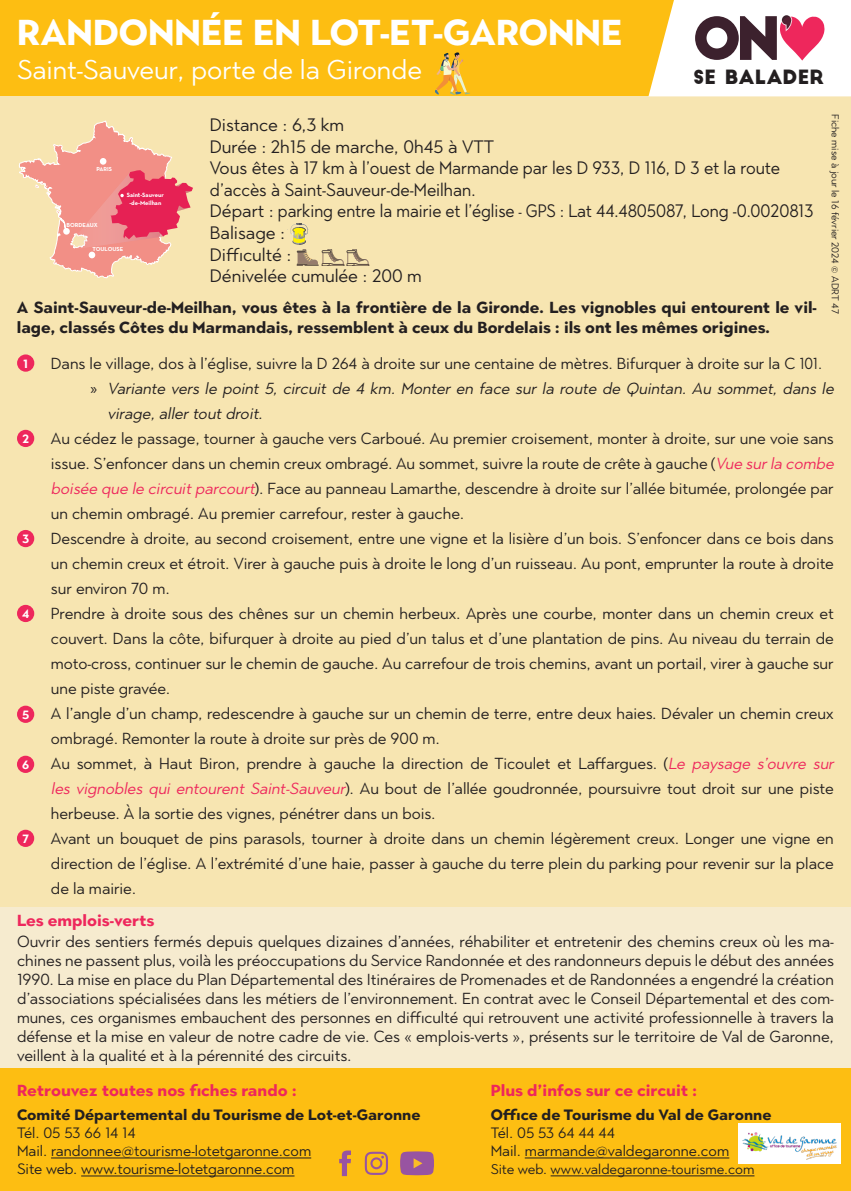
<style>
.page{position:relative;width:851px;height:1191px;background:#fff}
.page>*{position:absolute;margin:0;border:0;box-sizing:border-box;transform-origin:0 0}
.t1{font:700 36px "Town 80 Text";color:#fff}
.t2{font:27px "Town 80 Text";color:#fff}
.t3{font:19.2px "Big John";color:#231f20}
.t4{font:18px "Town 80 Text";color:#231f20}
.t5{font:18px "Town 80 Text";color:#231f20;scale:.95 1}
.t6{font:16px/25px "Town 80 Text";color:#231f20;text-align:justify}
.t7{font:700 16px/20px "Town 80 Text";color:#231f20}
.t8{font:italic 16px/25px "Town 80 Text";color:#231f20}
.t9{font:700 16px "Town 80 Text";color:#ee275c}
.t10{font:15px "Town 80 Text";color:#231f20}
.t11{font:700 15px "Town 80 Text";color:#231f20}
.t12{font:14px "Town 80 Text";color:#231f20}
.t13{font:700 12px "Town 80 Text";color:#fff}
.t14{font:10px "Town 80 Text";color:#231f20}
.t15{font:700 6.2px/7.6px "Neutra Text";color:#fff;text-align:center}
.t16{font:700 6px "Neutra Text";color:#fff}
.s1{font-size:16px}
.s2{font-family:"Myriad Pro";font-style:normal}
.s3{font-style:italic;color:#ee275c}
</style>
<div class="page">
<div style="left:0;top:0;width:850px;height:96px;background:#fdbe12"></div>
<div style="left:0;top:1063px;width:850px;height:128px;background:#fdbe12"></div>
<div style="left:0;top:96px;width:850px;height:951px;background:#f7e5b1"></div>
<svg style="left:648px;top:0;width:202px;height:96px;background:#e5d1ca"></svg>
<svg style="left:435px;top:52px;width:35px;height:43px"></svg>
<svg style="left:19px;top:120px;width:174px;height:159px"></svg>
<div style="left:0;top:907px;width:850px;height:161px;background:#f6ebcf"></div>
<hr style="left:51px;top:1157px;width:260px;height:1px;background:#231f20">
<hr style="left:81px;top:1175px;width:213px;height:1px;background:#231f20">
<svg style="left:400px;top:1151px;width:34px;height:24px"></svg>
<svg style="left:339px;top:1150px;width:12px;height:26px"></svg>
<svg style="left:365px;top:1151px;width:23px;height:23px"></svg>
<div style="left:17px;top:354px;width:17px;height:18px;background:#ee275c;border-radius:50%"></div>
<div style="left:17px;top:430px;width:17px;height:17px;background:#ee275c;border-radius:50%"></div>
<div style="left:17px;top:530px;width:17px;height:17px;background:#ee275c;border-radius:50%"></div>
<div style="left:17px;top:605px;width:17px;height:17px;background:#ee275c;border-radius:50%"></div>
<div style="left:17px;top:705px;width:17px;height:18px;background:#ee275c;border-radius:50%"></div>
<div style="left:17px;top:755px;width:17px;height:18px;background:#ee275c;border-radius:50%"></div>
<div style="left:17px;top:829px;width:17px;height:18px;background:#ee275c;border-radius:50%"></div>
<svg style="left:290px;top:224px;width:79px;height:42px"></svg>
<hr style="left:524px;top:1157px;width:205px;height:1px;background:#231f20">
<hr style="left:550px;top:1175px;width:204px;height:1px;background:#231f20">
<img style="left:738px;top:1123px;width:102px;height:41px">
<p class="t1" style="left:17px;top:9px;width:607px">RANDONNÉE EN LOT-ET-GARONNE</p>
<p class="t2" style="left:17px;top:52px;width:406px">Saint-Sauveur, porte de la Gironde</p>
<p class="t3" style="left:693px;top:68px;width:132px">SE BALADER</p>
<p class="t14" style="left:841px;top:114px;width:201px;rotate:90deg">Fiche mise à jour le 16 février 2024 © ADRT 47</p>
<p class="t4" style="left:210px;top:113px;width:136px">Distance : 6,3 km</p>
<p class="t4" style="left:210px;top:135px;width:286px">Durée : 2h15 de marche, 0h45 à VTT</p>
<p class="t4" style="left:210px;top:156px;width:571px">Vous êtes à 17 km à l’ouest de Marmande par les D 933, D 116, D 3 et la route</p>
<p class="t5" style="left:210px;top:178px;width:281px">d’accès à Saint-Sauveur-de-Meilhan.</p>
<p class="t4" style="left:210px;top:200px;width:605px">Départ : parking entre la mairie et l’église <span class="s1">-</span> GPS : Lat 44.4805087, Long -0.0020813</p>
<p class="t4" style="left:210px;top:221px;width:77px">Balisage :</p>
<p class="t4" style="left:210px;top:243px;width:83px">Difficulté :</p>
<p class="t4" style="left:210px;top:264px;width:213px">Dénivelée cumulée : 200 m</p>
<p class="t7" style="left:17px;top:297px;width:801px">A Saint-Sauveur-de-Meilhan, vous êtes à la frontière de la Gironde. Les vignobles qui entourent le vil&shy;lage, classés Côtes du Marmandais, ressemblent à ceux du Bordelais : ils ont les mêmes origines.</p>
<p class="t6" style="left:51px;top:350px;width:772px">Dans le village, dos à l’église, suivre la D 264 à droite sur une centaine de mètres. Bifurquer à droite sur la C 101.</p>
<p class="t8" style="left:108px;top:375px;width:731px;text-indent:-17px"><span class="s2">»</span> Variante vers le point 5, circuit de 4 km. Monter en face sur la route de Quintan. Au sommet, dans le virage,allertoutdroit.</p>
<p class="t6" style="left:51px;top:425px;width:787px;text-align:left">Au cédez le passage, tourner à gauche vers Carboué. Au premier croisement, monter à droite, sur une voie sans issue. S’enfoncer dans un chemin creux ombragé. Au sommet, suivre la route de crête à gauche (<span class="s3">Vue surla combe boisée que le circuitparcourt</span>). Face au panneau Lamarthe, descendre à droite sur l’allée bitumée, prolongée par un chemin ombragé. Au premier carrefour, rester à gauche.</p>
<p class="t6" style="left:51px;top:525px;width:784px">Descendre à droite, au second croisement, entre une vigne et la lisière d’un bois. S’enfoncer dans ce bois dans un chemin creux et étroit. Virer à gauche puis à droite le long d’un ruisseau. Au pont, emprunter la route à droite sur environ 70 m.</p>
<p class="t6" style="left:51px;top:600px;width:784px">Prendre à droite sous des chênes sur un chemin herbeux. Après une courbe, monter dans un chemin creux et couvert. Dans la côte, bifurquer à droite au pied d’un talus et d’une plantation de pins. Au niveau du terrain de moto-cross, continuer sur le chemin de gauche. Au carrefour de trois chemins, avant un portail, virer à gauche sur une piste gravée.</p>
<p class="t6" style="left:51px;top:700px;width:784px">A l’angle d’un champ, redescendre à gauche sur un chemin de terre, entre deux haies. Dévaler un chemin creux ombragé. Remonter la route à droite sur près de 900 m.</p>
<p class="t6" style="left:51px;top:750px;width:787px">Au sommet, à Haut Biron, prendre à gauche la direction de Ticoulet et Laffargues. (<span class="s3">Le paysage s’ouvre sur les vignobles qui entourent Saint-Sauveur</span>). Au bout de l’allée goudronnée, poursuivre tout droit sur une piste</p>
<p class="t6" style="left:51px;top:800px;width:386px">herbeuse. À la sortie des vignes, pénétrer dans un bois.</p>
<p class="t6" style="left:51px;top:825px;width:784px">Avant un bouquet de pins parasols, tourner à droite dans un chemin légèrement creux. Longer une vigne en direction de l’église. A l’extrémité d’une haie, passer à gauche du terre plein du parking pour revenir sur la place de la mairie.</p>
<p class="t9" style="left:17px;top:910px;width:139px">Les emplois-verts</p>
<p class="t6" style="left:17px;top:932px;width:818px;line-height:19px">Ouvrir des sentiers fermés depuis quelques dizaines d’années, réhabiliter et entretenir des chemins creux où les ma&shy;chines ne passent plus, voilà les préoccupations du Service Randonnée et des randonneurs depuis le début des années 1990. La mise en place du Plan Départemental des Itinéraires de Promenades et de Randonnées a engendré la création d’associations spécialisées dans les métiers de l’environnement. En contrat avec le Conseil Départemental et des com&shy;munes, ces organismes embauchent des personnes en difficulté qui retrouvent une activité professionnelle à travers la défense et la mise en valeur de notre cadre de vie. Ces « emplois-verts », présents sur le territoire de Val de Garonne, veillent à la qualité et à la pérennité des circuits.</p>
<p class="t9" style="left:17px;top:1080px;width:281px">Retrouvez toutes nos fiches rando :</p>
<p class="t11" style="left:17px;top:1105px;width:405px">Comité Départemental du Tourisme de Lot-et-Garonne</p>
<p class="t10" style="left:17px;top:1123px;width:120px">Tél. 05 53 66 14 14</p>
<p class="t10" style="left:17px;top:1141px;width:296px">Mail. randonnee@tourisme-lotetgaronne.com</p>
<p class="t10" style="left:17px;top:1159px;width:279px">Site web. www.tourisme-lotetgaronne.com</p>
<p class="t16" style="left:96px;top:165px;width:17px">PARIS</p>
<p class="t15" style="left:127px;top:191px;width:39px">Saint-Sauveur -de-Meilhan</p>
<p class="t16" style="left:67px;top:221px;width:33px">BORDEAUX</p>
<p class="t16" style="left:92px;top:245px;width:32px">TOULOUSE</p>
<p class="t13" style="left:23px;top:356px;width:6px">1</p>
<p class="t13" style="left:22px;top:431px;width:8px">2</p>
<p class="t13" style="left:22px;top:531px;width:9px">3</p>
<p class="t13" style="left:22px;top:606px;width:9px">4</p>
<p class="t13" style="left:22px;top:707px;width:9px">5</p>
<p class="t13" style="left:22px;top:757px;width:9px">6</p>
<p class="t13" style="left:22px;top:831px;width:8px">7</p>
<p class="t9" style="left:490px;top:1080px;width:208px">Plus d’infos sur ce circuit :</p>
<p class="t11" style="left:490px;top:1105px;width:282px">Office de Tourisme du Val de Garonne</p>
<p class="t10" style="left:490px;top:1123px;width:126px">Tél. 05 53 64 44 44</p>
<p class="t10" style="left:490px;top:1141px;width:240px">Mail. marmande@valdegaronne.com</p>
<p class="t12" style="left:490px;top:1160px;width:265px">Site web. www.valdegaronne-tourisme.com</p>
</div>
